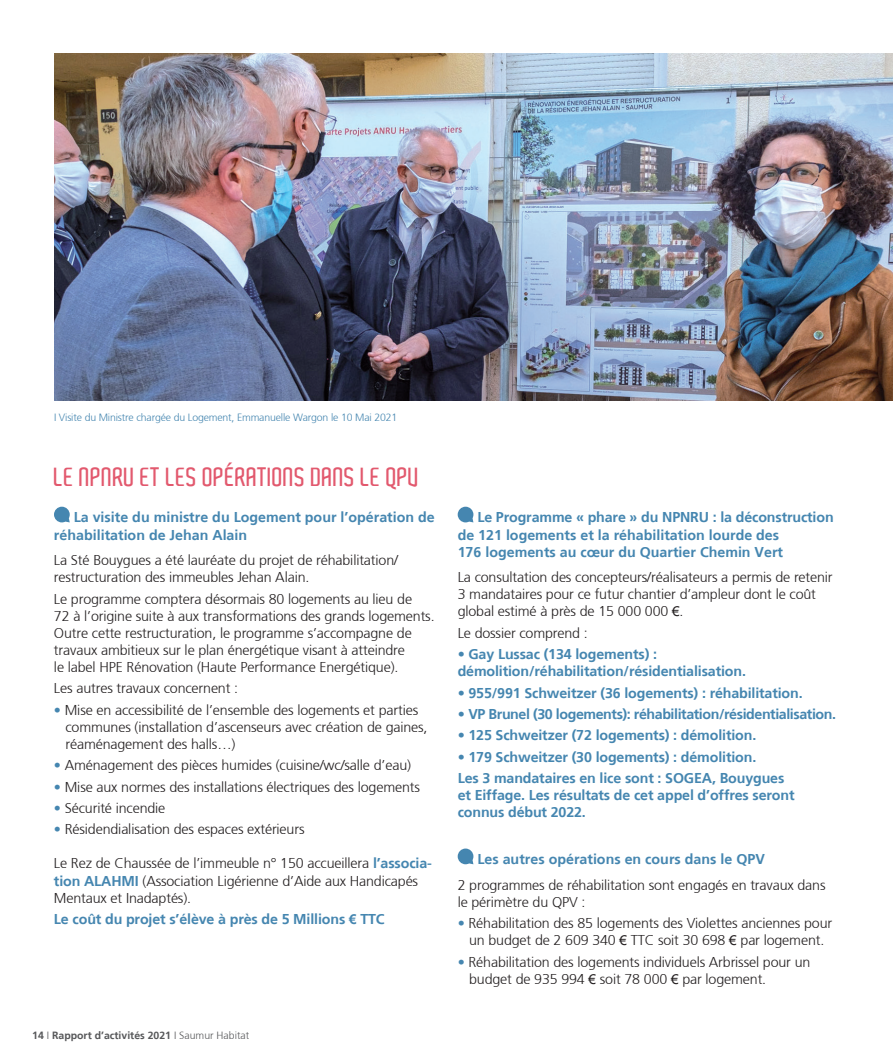
<style>
.page{position:relative;width:893px;height:1063px;background:#fff}
.page>*{position:absolute;margin:0;border:0;box-sizing:border-box;transform-origin:0 0}
.t1{font:600 25.5px "Aldo";color:#e2596e}
.t2{font:14.25px/17.1px "Frutiger";letter-spacing:-.01em;color:#231f20}
.t3{font:700 14.25px/17.1px "Frutiger";letter-spacing:-.01em;color:#4586b0}
.t4{font:700 14.25px "Frutiger";letter-spacing:-.03em;color:#4586b0}
.t5{font:10.5px "Frutiger";letter-spacing:-.015em;color:#4586b0}
.t6{font:700 10.5px "Frutiger";color:#57585a}
.s1{color:#4586b0}
.s2{font-weight:700;color:#4586b0}
.s3{font-family:"Arial";font-size:13.5px}
.s4{font-weight:400}
</style>
<div class="page">
<svg style="left:54px;top:507px;width:16px;height:15px"></svg>
<svg style="left:458px;top:507px;width:15px;height:15px"></svg>
<svg style="left:458px;top:849px;width:15px;height:15px"></svg>
<img style="left:54px;top:54px;width:839px;height:347px">
<p class="t5" style="left:54px;top:411px;width:345px">I Visite du Ministre chargée du Logement, Emmanuelle Wargon le 10 Mai 2021</p>
<h1 class="t1" style="left:54px;top:462px;width:367px">LE NPNRU ET LES OPÉRATIONS DANS LE QPV</h1>
<p class="t3" style="left:54px;top:509px;width:382px;text-indent:20px">La visite du ministre du Logement pour l’opération de réhabilitation de Jehan Alain</p>
<p class="t2" style="left:54px;top:552px;width:346px">La Sté Bouygues a été lauréate du projet de réhabilitation/ restructuration des immeubles Jehan Alain.</p>
<p class="t2" style="left:54px;top:590px;width:382px">Le programme comptera désormais 80 logements au lieu de<br>72 à l’origine suite à aux transformations des grands logements.<br>Outre cette restructuration, le programme s’accompagne de travaux ambitieux sur le plan énergétique visant à atteindre<br>le label HPE Rénovation (Haute Performance Energétique).</p>
<p class="t2" style="left:54px;top:680px;width:186px">Les autres travaux concernent :</p>
<p class="t2" style="left:65px;top:701px;width:364px;text-indent:-11px"><span class="s1">•</span> Mise en accessibilité de l’ensemble des logements et parties communes (installation d’ascenseurs avec création de gaines, réaménagement des halls…)</p>
<p class="t2" style="left:54px;top:757px;width:359px"><span class="s1">•</span> Aménagement des pièces humides (cuisine/wc/salle d’eau)</p>
<p class="t2" style="left:54px;top:778px;width:367px"><span class="s1">•</span> Mise aux normes des installations électriques des logements</p>
<p class="t2" style="left:54px;top:800px;width:113px"><span class="s1">•</span> Sécurité incendie</p>
<p class="t2" style="left:54px;top:821px;width:252px"><span class="s1">•</span> Résidendialisation des espaces extérieurs</p>
<p class="t2" style="left:54px;top:855px;width:379px">Le Rez de Chaussée de l’immeuble n° 150 accueillera <span class="s2">l’associa&shy;tion ALAHMI</span> (Association Ligérienne d’Aide aux Handicapés<br>Mentaux et Inadaptés).</p>
<p class="t3" style="left:54px;top:910px;width:332px">Le coût du projet s’élève à près de 5 Millions <span class="s3">€</span> TTC</p>
<p class="t6" style="left:32px;top:1029px;width:219px">14 <span class="s4">I</span> Rapport d’activités 2021 <span class="s4">I Saumur Habitat</span></p>
<p class="t3" style="left:458px;top:509px;width:378px;text-indent:20px">Le Programme « phare » du NPNRU : la déconstruction de 121 logements et la réhabilitation lourde des<br>176 logements au cœur du Quartier Chemin Vert</p>
<p class="t2" style="left:458px;top:569px;width:377px">La consultation des concepteurs/réalisateurs a permis de retenir<br>3 mandataires pour ce futur chantier d’ampleur dont le coût global estimé à près de 15 000 000 <span class="s3">€</span>.</p>
<p class="t2" style="left:458px;top:624px;width:132px">Le dossier comprend :</p>
<p class="t3" style="left:458px;top:646px;width:290px"><span class="s4">•</span> Gay Lussac (134 logements) : démolition/réhabilitation/résidentialisation.</p>
<p class="t3" style="left:458px;top:684px;width:347px">• 955/991 Schweitzer (36 logements) : réhabilitation.</p>
<p class="t4" style="left:458px;top:706px;width:380px">• VP Brunel (30 logements): réhabilitation/résidentialisation.</p>
<p class="t3" style="left:458px;top:727px;width:300px">• 125 Schweitzer (72 logements) : démolition.</p>
<p class="t3" style="left:458px;top:746px;width:328px;line-height:21.3px">• 179 Schweitzer (30 logements) : démolition.<br>Les 3 mandataires en lice sont : SOGEA, Bouygues</p>
<p class="t3" style="left:458px;top:787px;width:338px">et Eiffage. Les résultats de cet appel d’offres seront connus début 2022.</p>
<p class="t3" style="left:477px;top:851px;width:289px">Les autres opérations en cours dans le QPV</p>
<p class="t2" style="left:458px;top:877px;width:369px">2 programmes de réhabilitation sont engagés en travaux dans le périmètre du QPV :</p>
<p class="t2" style="left:458px;top:915px;width:376px;text-align:center"><span class="s1">•</span> Réhabilitation des 85 logements des Violettes anciennes pour un budget de 2 609 340 <span class="s3">€</span> TTC soit 30 698 <span class="s3">€</span> par logement.</p>
<p class="t2" style="left:469px;top:953px;width:343px;text-indent:-11px"><span class="s1">•</span> Réhabilitation des logements individuels Arbrissel pour un budget de 935 994 <span class="s3">€</span> soit 78 000 <span class="s3">€</span> par logement.</p>
</div>
